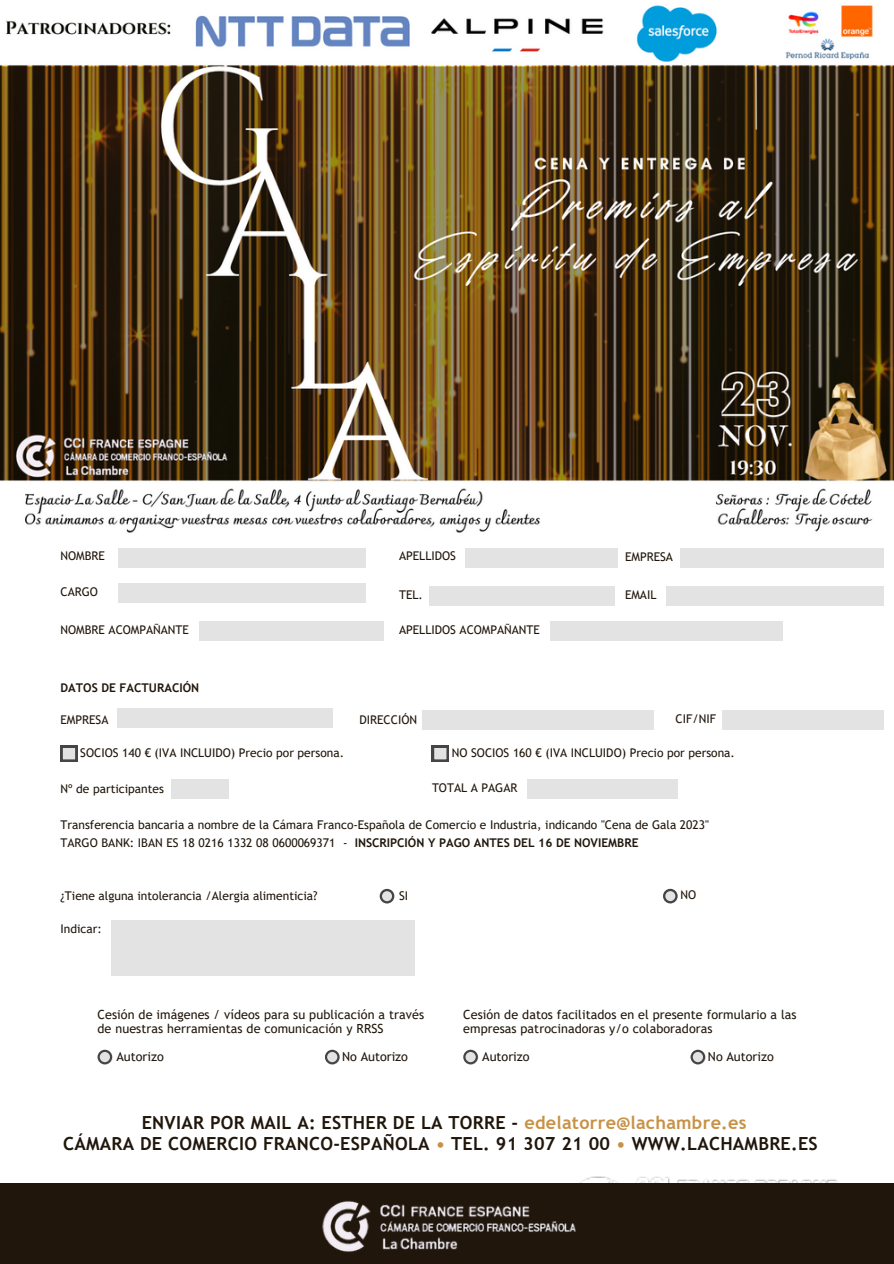
<style>
.page{position:relative;width:894px;height:1264px;background:#fff}
.page>*{position:absolute;margin:0;border:0;box-sizing:border-box;transform-origin:0 0}
.t1{font:700 18px "Trebuchet MS";letter-spacing:.015em;color:#20160b}
.t2{font:12.6px/14.1px "Trebuchet MS";letter-spacing:.005em;color:#20160b}
.t3{font:12px/18px "Trebuchet MS";color:#20160b}
.t4{font:700 12px "Trebuchet MS";color:#20160b}
.s1{font-weight:700}
.s2{color:#c79245}
</style>
<div class="page">
<img style="left:579px;top:1176px;width:30px;height:7px">
<img style="left:605px;top:1178px;width:13px;height:5px">
<img style="left:636px;top:1176px;width:202px;height:7px">
<div style="left:0;top:1183px;width:893px;height:80px;background:#20160b"></div>
<img style="left:322px;top:1201px;width:254px;height:51px">
<div style="left:118px;top:547px;width:247px;height:20px;background:#e3e3e3"></div>
<div style="left:118px;top:583px;width:247px;height:20px;background:#e3e3e3"></div>
<div style="left:464px;top:547px;width:153px;height:20px;background:#e3e3e3"></div>
<div style="left:429px;top:585px;width:185px;height:20px;background:#e3e3e3"></div>
<div style="left:666px;top:585px;width:217px;height:20px;background:#e3e3e3"></div>
<div style="left:680px;top:547px;width:203px;height:20px;background:#e3e3e3"></div>
<div style="left:549px;top:621px;width:233px;height:20px;background:#e3e3e3"></div>
<div style="left:199px;top:621px;width:185px;height:20px;background:#e3e3e3"></div>
<div style="left:117px;top:708px;width:215px;height:20px;background:#e3e3e3"></div>
<div style="left:111px;top:919px;width:303px;height:56px;background:#e3e3e3"></div>
<div style="left:171px;top:779px;width:58px;height:19px;background:#e3e3e3"></div>
<div style="left:527px;top:779px;width:150px;height:19px;background:#e3e3e3"></div>
<svg style="left:379px;top:888px;width:15px;height:15px"></svg>
<svg style="left:663px;top:888px;width:14px;height:15px"></svg>
<svg style="left:97px;top:1049px;width:15px;height:15px"></svg>
<svg style="left:325px;top:1049px;width:14px;height:15px"></svg>
<svg style="left:463px;top:1049px;width:15px;height:15px"></svg>
<svg style="left:690px;top:1049px;width:15px;height:15px"></svg>
<div style="left:432px;top:745px;width:16px;height:17px;background:#454545"></div>
<svg style="left:434px;top:748px;width:13px;height:12px"></svg>
<div style="left:60px;top:745px;width:17px;height:17px;background:#454545"></div>
<svg style="left:62px;top:748px;width:14px;height:12px"></svg>
<div style="left:422px;top:710px;width:232px;height:20px;background:#e3e3e3"></div>
<div style="left:722px;top:710px;width:161px;height:20px;background:#e3e3e3"></div>
<img style="left:0;top:5px;width:893px;height:528px">
<p class="t3" style="left:60px;top:547px;width:46px">NOMBRE</p>
<p class="t3" style="left:399px;top:547px;width:58px">APELLIDOS</p>
<p class="t3" style="left:60px;top:582px;width:39px">CARGO</p>
<p class="t3" style="left:60px;top:620px;width:130px">NOMBRE ACOMPAÑANTE</p>
<p class="t3" style="left:399px;top:585px;width:25px">TEL.</p>
<p class="t3" style="left:399px;top:621px;width:142px">APELLIDOS ACOMPAÑANTE</p>
<p class="t4" style="left:60px;top:681px;width:140px">DATOS DE FACTURACIÓN</p>
<p class="t3" style="left:60px;top:710px;width:49px">EMPRESA</p>
<p class="t3" style="left:359px;top:710px;width:59px">DIRECCIÓN</p>
<p class="t3" style="left:625px;top:548px;width:49px">EMPRESA</p>
<p class="t3" style="left:625px;top:585px;width:33px">EMAIL</p>
<p class="t3" style="left:675px;top:709px;width:42px">CIF/NIF</p>
<p class="t3" style="left:80px;top:743px;width:265px">SOCIOS 140 € (IVA INCLUIDO) Precio por persona.</p>
<p class="t3" style="left:60px;top:779px;width:105px">Nº de participantes</p>
<p class="t3" style="left:451px;top:743px;width:284px">NO SOCIOS 160 € (IVA INCLUIDO) Precio por persona.</p>
<p class="t3" style="left:432px;top:778px;width:87px">TOTAL A PAGAR</p>
<p class="t3" style="left:60px;top:815px;width:650px">Transferencia bancaria a nombre de la Cámara Franco-Española de Comercio e Industria, indicando "Cena de Gala 2023"<br>TARGO BANK: IBAN ES 18 0216 1332 08 0600069371 - <span class="s1">INSCRIPCIÓN Y PAGO ANTES DEL 16 DE NOVIEMBRE</span></p>
<p class="t3" style="left:60px;top:887px;width:258px">¿Tiene alguna intolerancia /Alergia alimenticia?</p>
<p class="t3" style="left:399px;top:886px;width:11px">SI</p>
<p class="t3" style="left:680px;top:885px;width:17px">NO</p>
<p class="t3" style="left:60px;top:919px;width:43px">Indicar:</p>
<p class="t2" style="left:97px;top:1007px;width:328px">Cesión de imágenes / vídeos para su publicación a través de nuestras herramientas de comunicación y RRSS</p>
<p class="t2" style="left:116px;top:1049px;width:49px">Autorizo</p>
<p class="t2" style="left:342px;top:1049px;width:67px">No Autorizo</p>
<p class="t2" style="left:463px;top:1007px;width:334px">Cesión de datos facilitados en el presente formulario a las empresas patrocinadoras y/o colaboradoras</p>
<p class="t2" style="left:482px;top:1049px;width:49px">Autorizo</p>
<p class="t2" style="left:707px;top:1049px;width:67px">No Autorizo</p>
<p class="t1" style="left:142px;top:1111px;width:606px">ENVIAR POR MAIL A: ESTHER DE LA TORRE - <span class="s2">edelatorre@lachambre.es</span></p>
<p class="t1" style="left:63px;top:1133px;width:756px">CÁMARA DE COMERCIO FRANCO-ESPAÑOLA <span class="s2">•</span> TEL. 91 307 21 00 <span class="s2">•</span> WWW.LACHAMBRE.ES</p>
</div>
